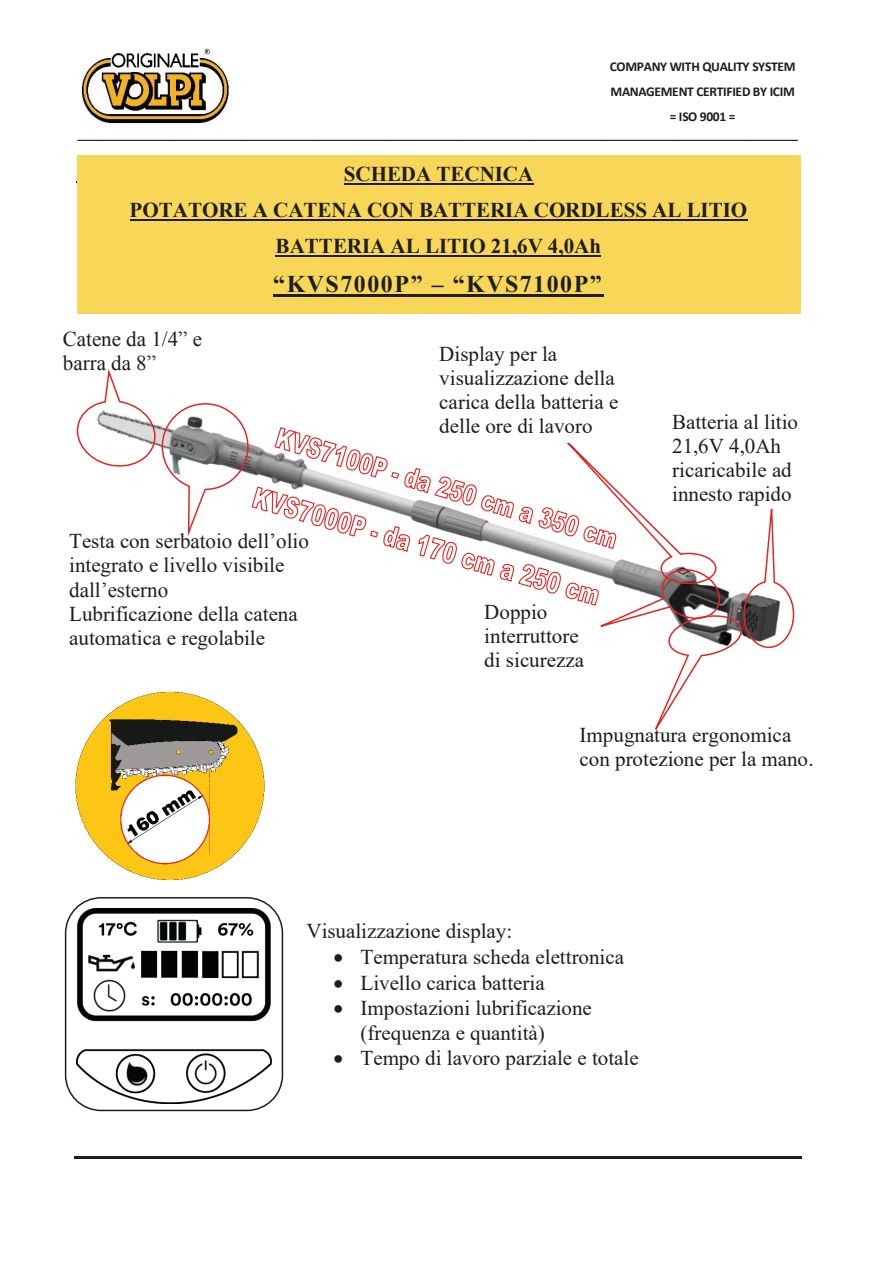
<style>
.page{position:relative;width:893px;height:1263px;background:#fff}
.page>*{position:absolute;margin:0;border:0;box-sizing:border-box;transform-origin:0 0}
.t1{font:700 24px "Times New Roman";letter-spacing:.065em;color:#1d1d1b}
.t2{font:21px/24.2px "Times New Roman";color:#1d1d1b}
.t3{font:700 21px/36.2px "Times New Roman";color:#1d1d1b;text-align:center}
.t4{font:700 18px "Times New Roman";color:#1d1d1b}
.t5{font:700 13.5px/24.6px "Calibri";letter-spacing:-.025em;color:#1d1d1b;text-align:center}
</style>
<div class="page">
<hr style="left:74px;top:1156px;width:728px;height:2px;background:#1d1d1b">
<img style="left:81px;top:48px;width:150px;height:77px">
<hr style="left:76px;top:181px;width:573px;height:2px;background:#1d1d1b">
<img style="left:75px;top:748px;width:190px;height:132px">
<img style="left:77px;top:909px;width:194px;height:194px">
<div style="left:77px;top:155px;width:723px;height:159px;background:#f8d658"></div>
<hr style="left:344px;top:183px;width:189px;height:2px;background:#1d1d1b">
<hr style="left:130px;top:219px;width:617px;height:2px;background:#1d1d1b">
<hr style="left:276px;top:255px;width:325px;height:2px;background:#1d1d1b">
<hr style="left:273px;top:294px;width:331px;height:3px;background:#1d1d1b">
<div style="left:65px;top:897px;width:218px;height:214px;border:2px solid #1d1d1b;border-radius:35px"></div>
<svg style="left:76px;top:369px;width:719px;height:379px"></svg>
<p class="t5" style="left:610px;top:54px;width:187px">COMPANY WITH QUALITY SYSTEM<br>MANAGEMENT CERTIFIED BY ICIM = ISO 9001 =</p>
<p class="t4" style="left:78px;top:118px;width:722px">________________________________________________________________________________</p>
<p class="t3" style="left:130px;top:155px;width:619px">SCHEDA TECNICA<br>POTATORE A CATENA CON BATTERIA CORDLESS AL LITIO<br>BATTERIA AL LITIO 21,6V 4,0Ah</p>
<p class="t1" style="left:273px;top:267px;width:330px">“KVS7000P” – “KVS7100P”</p>
<p class="t2" style="left:63px;top:326px;width:141px">Catene da 1/4” e barra da 8”</p>
<p class="t1" style="left:370px;top:217px;width:135px">“KVS2000”</p>
<p class="t2" style="left:439px;top:341px;width:181px">Display per la visualizzazione della carica della batteria e delle ore di lavoro</p>
<p class="t2" style="left:672px;top:409px;width:128px">Batteria al litio<br>21,6V 4,0Ah ricaricabile ad innesto rapido</p>
<p class="t2" style="left:69px;top:528px;width:241px">Testa con serbatoio dell’olio integrato e livello visibile dall’esterno<br>Lubrificazione della catena automatica e regolabile</p>
<p class="t2" style="left:484px;top:599px;width:101px">Doppio interruttore di sicurezza</p>
<p class="t2" style="left:580px;top:722px;width:236px">Impugnatura ergonomica con protezione per la mano.</p>
<p class="t2" style="left:306px;top:918px;width:207px">Visualizzazione display:</p>
<p class="t2" style="left:333px;top:944px;width:292px">• Temperatura scheda elettronica</p>
<p class="t2" style="left:333px;top:970px;width:213px">• Livello carica batteria</p>
<p class="t2" style="left:360px;top:995px;width:233px;text-indent:-27px">• Impostazioni lubrificazione (frequenza e quantità)</p>
<p class="t2" style="left:333px;top:1045px;width:307px">• Tempo di lavoro parziale e totale</p>
</div>
